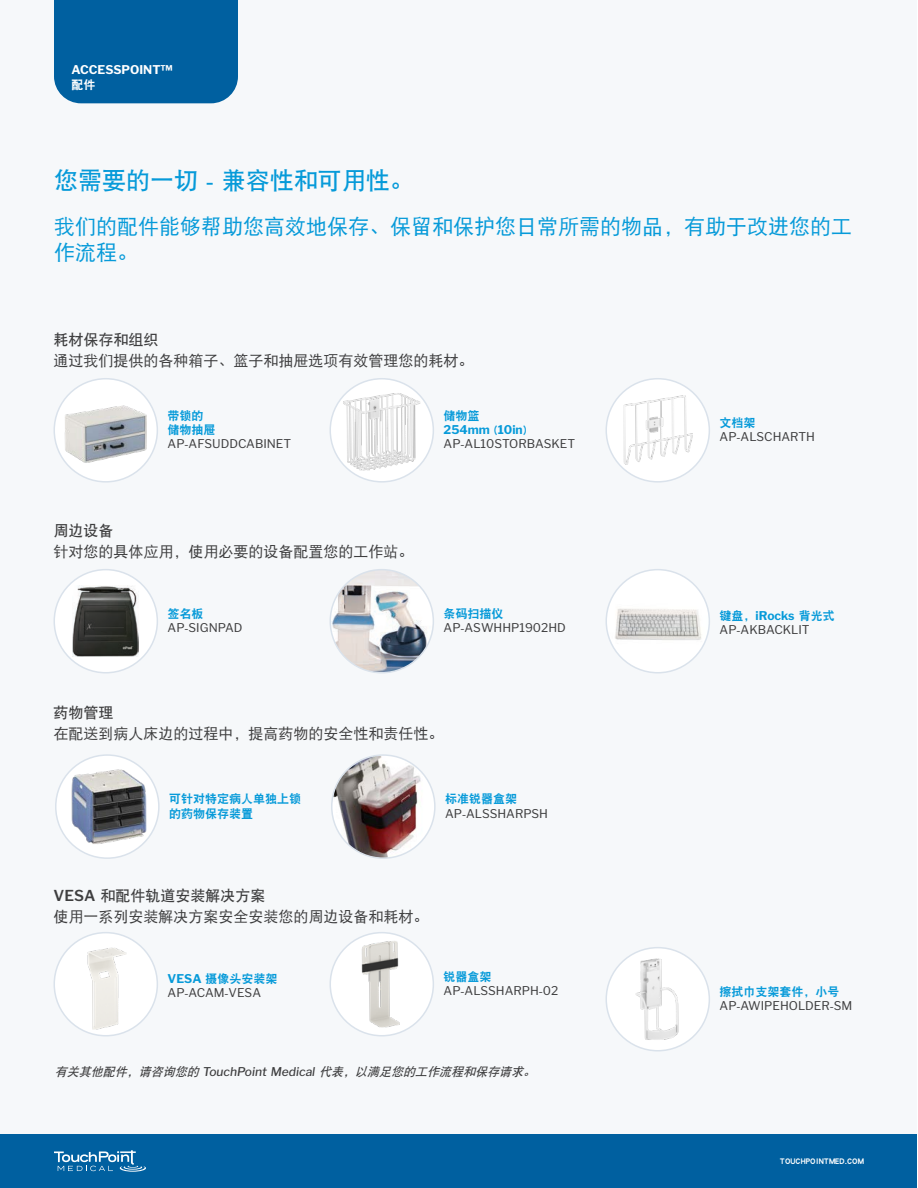
<style>
.page{position:relative;width:918px;height:1188px;background:#fff}
.page>*{position:absolute;margin:0;border:0;box-sizing:border-box;transform-origin:0 0}
.Subtitle_-_callout{font:24px "DFP Hei W7";color:#069ad9}
.Subtitle_-_callout-2{font:21px/25.2px "DFP Hei W5";color:#069ad9}
.Subtitle_-_callout-3{font:15px/21px "DFP Hei W5";color:#3e3e3f}
.Product_Specs{font:12px/14.4px "Libre Franklin";color:#3e3e3f}
.Product_Specs-2{font:italic 12px "DFP Hei W7";color:#3e3e3f}
.Product_Specs-3{font:12px/14.4px "DFP Hei W9";color:#069ad9}
.Category_Tab{font:700 12px/14.4px "Libre Franklin";color:#fff}
.t1{font:9px "DFP Hei W9";color:#fff}
.s1{font-family:"DFP Hei W9";font-weight:400}
.s2{font-family:"DFP Hei W7"}
.s3{font-family:"DFP Hei W9";color:#069ad9}
.s4{font-family:"DFP Hei W5"}
.s5{font-weight:700;color:#069ad9}
.s6{font-family:"Libre Franklin";font-weight:600}
.s7{font-family:"Libre Franklin";font-weight:500}
</style>
<div class="page">
<div style="left:0;top:0;width:917px;height:1188px;background:#f6f8fa"></div>
<div style="left:0;top:1134px;width:917px;height:54px;background:#0060a0"></div>
<svg style="left:54px;top:1150px;width:92px;height:22px"></svg>
<div style="left:54px;top:379px;width:103px;height:103px;background:#fff;border-radius:50%"></div>
<img style="left:65px;top:394px;width:82px;height:82px">
<div style="left:54px;top:378px;width:104px;height:105px;border:2px solid #dae2eb;border-radius:50%"></div>
<div style="left:330px;top:379px;width:103px;height:103px;background:#fff;border-radius:50%"></div>
<img style="left:343px;top:393px;width:78px;height:78px">
<div style="left:330px;top:378px;width:104px;height:105px;border:2px solid #dae2eb;border-radius:50%"></div>
<div style="left:606px;top:379px;width:103px;height:103px;background:#fff;border-radius:50%"></div>
<img style="left:623px;top:396px;width:69px;height:69px">
<div style="left:606px;top:378px;width:104px;height:105px;border:2px solid #dae2eb;border-radius:50%"></div>
<div style="left:54px;top:933px;width:103px;height:103px;background:#fff;border-radius:50%"></div>
<img style="left:65px;top:948px;width:82px;height:82px">
<div style="left:54px;top:932px;width:104px;height:104px;border:2px solid #dae2eb;border-radius:50%"></div>
<div style="left:330px;top:933px;width:103px;height:103px;background:#fff;border-radius:50%"></div>
<img style="left:337px;top:941px;width:87px;height:87px">
<div style="left:330px;top:932px;width:104px;height:104px;border:2px solid #dae2eb;border-radius:50%"></div>
<div style="left:606px;top:948px;width:103px;height:103px;background:#fff;border-radius:50%"></div>
<img style="left:617px;top:958px;width:82px;height:82px">
<div style="left:606px;top:947px;width:104px;height:105px;border:2px solid #dae2eb;border-radius:50%"></div>
<div style="left:54px;top:570px;width:103px;height:103px;background:#fff;border-radius:50%"></div>
<img style="left:73px;top:586px;width:66px;height:71px">
<div style="left:54px;top:569px;width:104px;height:104px;border:2px solid #dae2eb;border-radius:50%"></div>
<img style="left:330px;top:570px;width:103px;height:103px;border-radius:52px">
<div style="left:330px;top:569px;width:104px;height:104px;border:2px solid #dae2eb;border-radius:50%"></div>
<div style="left:606px;top:570px;width:103px;height:103px;background:#fff;border-radius:50%"></div>
<img style="left:606px;top:593px;width:103px;height:57px">
<div style="left:606px;top:569px;width:104px;height:104px;border:2px solid #dae2eb;border-radius:50%"></div>
<div style="left:54px;top:0;width:184px;height:103px;background:#0060a0"></div>
<div style="left:56px;top:755px;width:103px;height:103px;background:#fff;border-radius:50%"></div>
<img style="left:71px;top:769px;width:75px;height:75px">
<div style="left:55px;top:754px;width:105px;height:105px;border:2px solid #dae2eb;border-radius:50%"></div>
<img style="left:332px;top:757px;width:101px;height:99px">
<div style="left:331px;top:754px;width:105px;height:105px;border:2px solid #dae2eb;border-radius:50%"></div>
<p class="Category_Tab" style="left:71px;top:63px;width:103px">ACCESSPOINT™<span class="s1">配件</span></p>
<p class="Subtitle_-_callout" style="left:54px;top:167px;width:361px">您需要的一切 - 兼容性和可用性。</p>
<p class="Subtitle_-_callout-2" style="left:54px;top:214px;width:799px">我们的配件能够帮助您高效地保存、保留和保护您日常所需的物品，有助于改进您的工作流程。</p>
<p class="Subtitle_-_callout-3" style="left:53px;top:329px;width:421px"><span class="s2">耗材保存和组织<br></span>通过我们提供的各种箱子、篮子和抽屉选项有效管理您的耗材。</p>
<p class="Product_Specs" style="left:168px;top:408px;width:125px"><span class="s3">带锁的<br>储物抽屉<br></span>AP<span class="s4">-</span>AFSUDDCABINET</p>
<p class="Product_Specs" style="left:444px;top:408px;width:133px"><span class="s3">储物篮<br></span><span class="s5">254mm</span> <span class="s3">(</span><span class="s5">10in</span><span class="s3">)<br></span>AP<span class="s4">-</span>AL10STORBASKET</p>
<p class="Product_Specs" style="left:720px;top:415px;width:97px"><span class="s3">文档架<br></span>AP<span class="s4">-</span>ALSCHARTH</p>
<p class="Subtitle_-_callout-3" style="left:53px;top:520px;width:361px"><span class="s2">周边设备<br></span>针对您的具体应用，使用必要的设备配置您的工作站。</p>
<p class="Product_Specs" style="left:168px;top:606px;width:76px"><span class="s3">签名板<br></span>AP<span class="s4">-</span>SIGNPAD</p>
<p class="Product_Specs" style="left:444px;top:606px;width:124px"><span class="s3">条码扫描仪<br></span>AP<span class="s4">-</span>ASWHHP1902HD</p>
<p class="Product_Specs" style="left:720px;top:608px;width:117px"><span class="s3">键盘，</span><span class="s5">iRocks</span> <span class="s3">背光式<br></span>AP<span class="s4">-</span>AKBACKLIT</p>
<p class="Subtitle_-_callout-3" style="left:53px;top:702px;width:391px"><span class="s2">药物管理<br></span>在配送到病人床边的过程中，提高药物的安全性和责任性。</p>
<p class="Product_Specs-3" style="left:169px;top:791px;width:133px">可针对特定病人单独上锁的药物保存装置</p>
<p class="Product_Specs" style="left:445px;top:792px;width:105px"><span class="s3">标准锐器盒架<br></span>AP<span class="s4">-</span>ALSSHARPSH</p>
<p class="Subtitle_-_callout-3" style="left:53px;top:885px;width:376px"><span class="s6">VESA</span> <span class="s2">和配件轨道安装解决方案<br></span>使用一系列安装解决方案安全安装您的周边设备和耗材。</p>
<p class="Product_Specs" style="left:168px;top:971px;width:112px"><span class="s5">VESA</span> <span class="s3">摄像头安装架<br></span>AP<span class="s4">-</span>ACAM<span class="s4">-</span>VESA</p>
<p class="Product_Specs" style="left:444px;top:969px;width:116px"><span class="s3">锐器盒架<br></span>AP<span class="s4">-</span>ALSSHARPH<span class="s4">-</span>02</p>
<p class="Product_Specs-2" style="left:55px;top:1065px;width:485px">有关其他配件，请咨询您的 <span class="s7">To u c h P o i n t M e d i c a l</span> 代表，以满足您的工作流程和保存请求。</p>
<p class="Product_Specs" style="left:720px;top:984px;width:134px"><span class="s3">擦拭巾支架套件，小号<br></span>AP<span class="s4">-</span>AWIPEHOLDER<span class="s4">-</span>SM</p>
<p class="t1" style="left:780px;top:1156px;width:86px">TOUCHPOINTMED.COM</p>
</div>
